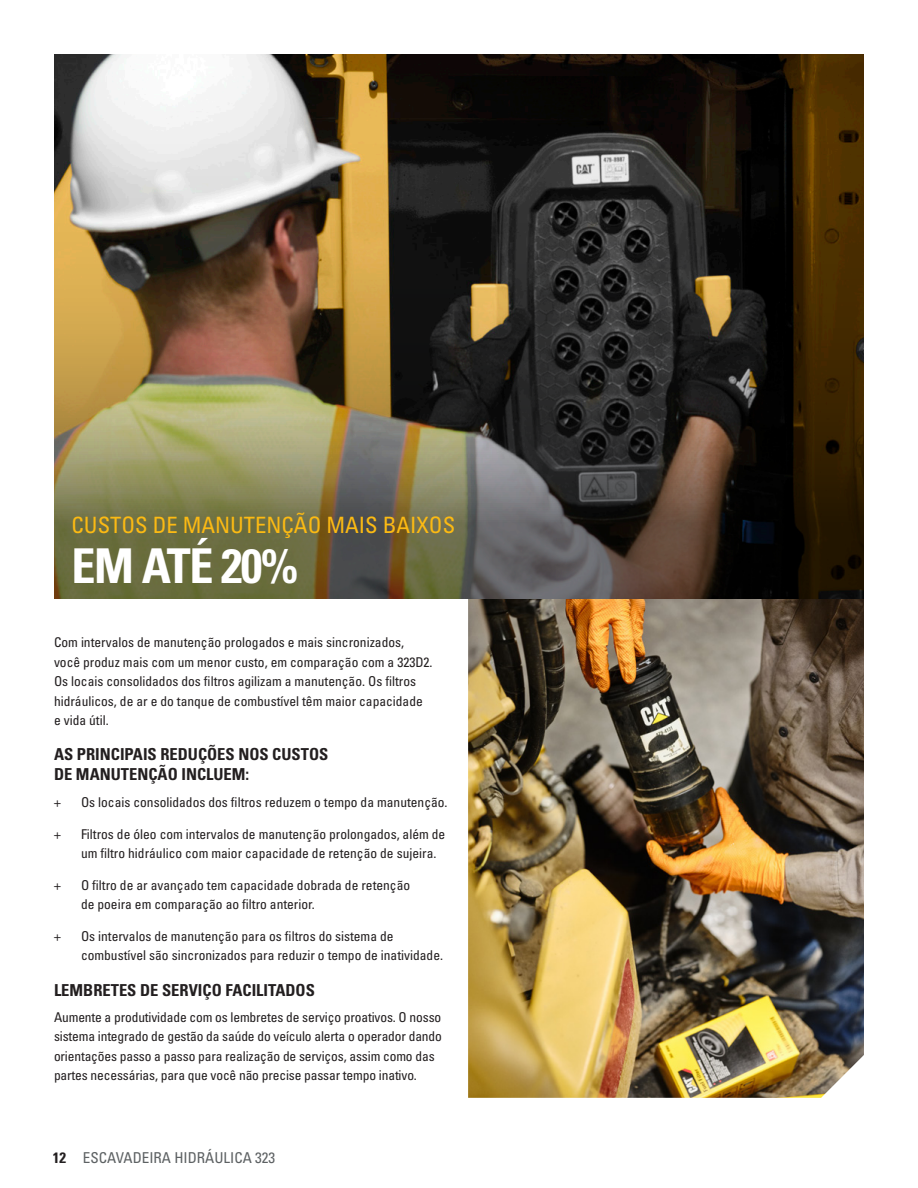
<style>
.page{position:relative;width:918px;height:1188px;background:#fff}
.page>*{position:absolute;margin:0;border:0;box-sizing:border-box;transform-origin:0 0}
.t1{font:48px "Univers LTCYR 67 Bold Cond";letter-spacing:-.03em;color:#fff}
.t2{font:condensed 22.5px "Univers LTCYR 57";color:#fcba13}
.t3{font:16.5px/19.8px "Univers LTCYR 67 Bold Cond";color:#231f20}
.t4{font:condensed 15px "Univers LTCYR 57";color:#5d6163}
.t5{font:condensed 13.5px/19.5px "Univers LTCYR 57";color:#231f20}
.s1{font-family:"Univers LTCYR 67 Bold Cond";font-stretch:normal;color:#231f20}
</style>
<div class="page">
<img style="left:468px;top:599px;width:396px;height:499px">
<img style="left:54px;top:54px;width:810px;height:545px">
<h2 class="t2" style="left:71px;top:511px;width:385px">CUSTOS DE MANUTENÇÃO MAIS BAIXOS</h2>
<h1 class="t1" style="left:71px;top:536px;width:228px">EM ATÉ 20%</h1>
<p class="t5" style="left:54px;top:632px;width:380px">Com intervalos de manutenção prologados e mais sincronizados, você produz mais com um menor custo, em comparação com a 323D2.<br>Os locais consolidados dos filtros agilizam a manutenção. Os filtros hidráulicos, de ar e do tanque de combustível têm maior capacidade e vida útil.</p>
<p class="t3" style="left:54px;top:744px;width:276px">AS PRINCIPAIS REDUÇÕES NOS CUSTOS<br>DE MANUTENÇÃO INCLUEM:</p>
<p class="t5" style="left:54px;top:793px;width:8px">+</p>
<p class="t5" style="left:81px;top:793px;width:368px">Os locais consolidados dos filtros reduzem o tempo da manutenção.</p>
<p class="t5" style="left:54px;top:824px;width:8px">+</p>
<p class="t5" style="left:81px;top:824px;width:366px">Filtros de óleo com intervalos de manutenção prolongados, além de um filtro hidráulico com maior capacidade de retenção de sujeira.</p>
<p class="t5" style="left:54px;top:875px;width:8px">+</p>
<p class="t5" style="left:81px;top:875px;width:331px">O filtro de ar avançado tem capacidade dobrada de retenção de poeira em comparação ao filtro anterior.</p>
<p class="t5" style="left:54px;top:926px;width:8px">+</p>
<p class="t5" style="left:81px;top:926px;width:364px">Os intervalos de manutenção para os filtros do sistema de combustível são sincronizados para reduzir o tempo de inatividade.</p>
<p class="t3" style="left:54px;top:980px;width:262px">LEMBRETES DE SERVIÇO FACILITADOS</p>
<p class="t5" style="left:54px;top:1007px;width:389px">Aumente a produtividade com os lembretes de serviço proativos. O nosso sistema integrado de gestão da saúde do veículo alerta o operador dando orientações passo a passo para realização de serviços, assim como das partes necessárias, para que você não precise passar tempo inativo.</p>
<p class="t4" style="left:53px;top:1148px;width:224px"><span class="s1">12</span> ESCAVADEIRA HIDRÁULICA 323</p>
</div>
